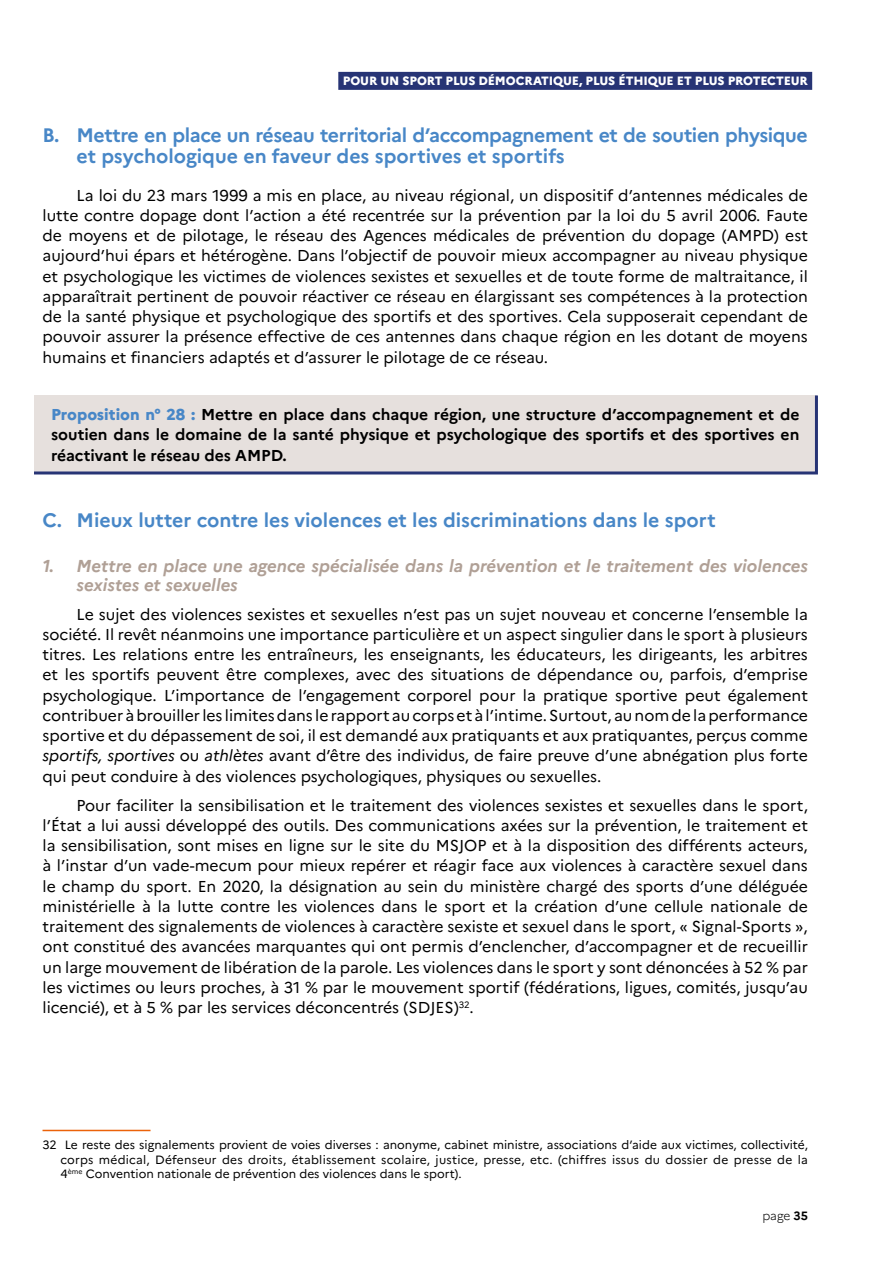
<style>
.page{position:relative;width:893px;height:1263px;background:#fff}
.page>*{position:absolute;margin:0;border:0;box-sizing:border-box;transform-origin:0 0}
.t1{font:700 19.5px/21px "Marianne";letter-spacing:-.005em;color:#4887c7}
.t2{font:italic 700 17.25px/19.4px "Marianne";color:#b0a096}
.t3{font:15.75px/20.2px "Marianne";color:#000;text-align:justify}
.t4{font:700 15.75px/20.2px "Marianne";color:#000;text-align:justify}
.t5{font:12px/14.4px "Marianne";color:#000;text-align:justify}
.t6{font:800 12px "Marianne";letter-spacing:-.01em;color:#fff}
.t7{font:300 12px "Marianne";color:#000}
.s1{font-weight:800;color:#4887c7}
.s2{font-style:italic}
.s3{font-weight:700}
</style>
<div class="page">
<div style="left:338px;top:72px;width:474px;height:18px;background:#273475"></div>
<div style="left:34px;top:395px;width:784px;height:80px;background:#e6e0dd"></div>
<hr style="left:43px;top:1130px;width:108px;height:1px;background:#eb6209">
<p class="t6" style="left:343px;top:73px;width:467px">POUR UN SPORT PLUS DÉMOCRATIQUE, PLUS ÉTHIQUE ET PLUS PROTECTEUR</p>
<p class="t1" style="left:77px;top:125px;width:733px;text-indent:-34px">B. Mettre en place un réseau territorial d’accompagnement et de soutien physique et psychologique en faveur des sportives et sportifs</p>
<p class="t3" style="left:43px;top:185px;width:767px;text-indent:34px">La loi du 23 mars 1999 a mis en place, au niveau régional, un dispositif d’antennes médicales de lutte contre dopage dont l’action a été recentrée sur la prévention par la loi du 5 avril 2006. Faute de moyens et de pilotage, le réseau des Agences médicales de prévention du dopage (AMPD) est aujourd’hui épars et hétérogène. Dans l’objectif de pouvoir mieux accompagner au niveau physique et psychologique les victimes de violences sexistes et sexuelles et de toute forme de maltraitance, il apparaîtrait pertinent de pouvoir réactiver ce réseau en élargissant ses compétences à la protection de la santé physique et psychologique des sportifs et des sportives. Cela supposerait cependant de pouvoir assurer la présence effective de ces antennes dans chaque région en les dotant de moyens humains et financiers adaptés et d’assurer le pilotage de ce réseau.</p>
<p class="t4" style="left:51px;top:404px;width:750px"><span class="s1">Proposition n° 28 :</span> Mettre en place dans chaque région, une structure d’accompagnement et de soutien dans le domaine de la santé physique et psychologique des sportifs et des sportives en réactivant le réseau des AMPD.</p>
<p class="t1" style="left:43px;top:510px;width:675px">C. Mieux lutter contre les violences et les discriminations dans le sport</p>
<p class="t2" style="left:77px;top:556px;width:733px;text-indent:-34px">1. Mettre en place une agence spécialisée dans la prévention et le traitement des violences sexistes et sexuelles</p>
<p class="t3" style="left:43px;top:604px;width:767px;text-indent:34px">Le sujet des violences sexistes et sexuelles n’est pas un sujet nouveau et concerne l’ensemble la société. Il revêt néanmoins une importance particulière et un aspect singulier dans le sport à plusieurs titres. Les relations entre les entraîneurs, les enseignants, les éducateurs, les dirigeants, les arbitres et les sportifs peuvent être complexes, avec des situations de dépendance ou, parfois, d’emprise psychologique. L’importance de l’engagement corporel pour la pratique sportive peut également contribuer à brouiller les limites dans le rapport au corps et à l’intime. Surtout, au nom de la performance sportive et du dépassement de soi, il est demandé aux pratiquants et aux pratiquantes, perçus comme <span class="s2">sportifs, sportives</span> ou <span class="s2">athlètes</span> avant d’être des individus, de faire preuve d’une abnégation plus forte qui peut conduire à des violences psychologiques, physiques ou sexuelles.</p>
<p class="t3" style="left:43px;top:795px;width:767px;text-indent:34px">Pour faciliter la sensibilisation et le traitement des violences sexistes et sexuelles dans le sport, l’État a lui aussi développé des outils. Des communications axées sur la prévention, le traitement et la sensibilisation, sont mises en ligne sur le site du MSJOP et à la disposition des différents acteurs, à l’instar d’un vade-mecum pour mieux repérer et réagir face aux violences à caractère sexuel dans le champ du sport. En 2020, la désignation au sein du ministère chargé des sports d’une déléguée ministérielle à la lutte contre les violences dans le sport et la création d’une cellule nationale de traitement des signalements de violences à caractère sexiste et sexuel dans le sport, « Signal-Sports », ont constitué des avancées marquantes qui ont permis d’enclencher, d’accompagner et de recueillir un large mouvement de libération de la parole. Les violences dans le sport y sont dénoncées à 52 % par les victimes ou leurs proches, à 31 % par le mouvement sportif (fédérations, ligues, comités, jusqu’au licencié), et à 5 % par les services déconcentrés (SDJES)<sup>32</sup>.</p>
<p class="t5" style="left:61px;top:1137px;width:749px;text-indent:-18px">32 Le reste des signalements provient de voies diverses : anonyme, cabinet ministre, associations d’aide aux victimes, collectivité, corps médical, Défenseur des droits, établissement scolaire, justice, presse, etc. (chiffres issus du dossier de presse de la 4<sup>ème</sup> Convention nationale de prévention des violences dans le sport).</p>
<p class="t7" style="left:762px;top:1209px;width:47px">page <span class="s3">35</span></p>
</div>
